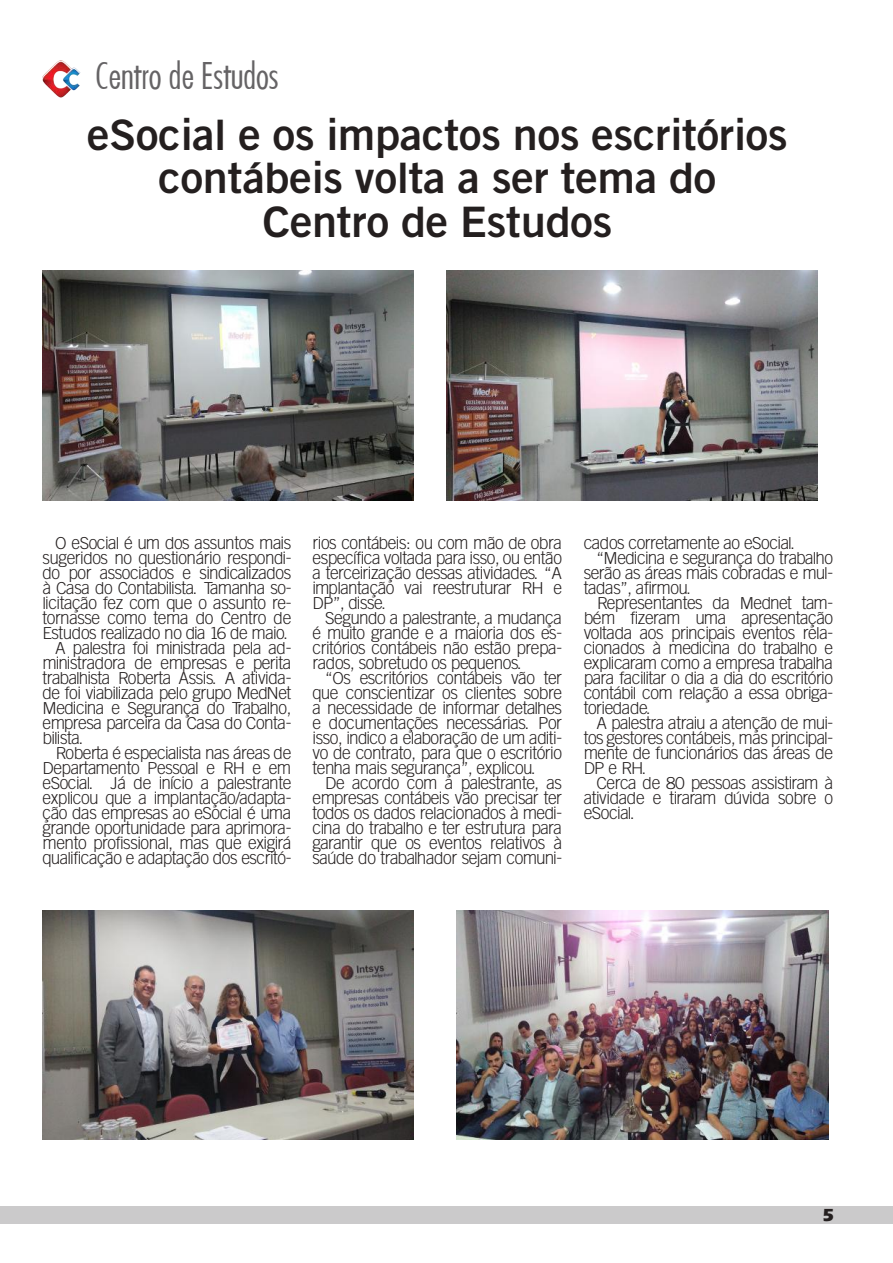
<style>
.page{position:relative;width:893px;height:1263px;background:#fff}
.page>*{position:absolute;margin:0;border:0;box-sizing:border-box;transform-origin:0 0}
.t1{font:700 42px/43.5px "Goethe Gothic";color:#241f1f;text-align:center}
.t2{font:36px "Futura Condensed Light Normal";color:#656365}
.t3{font:700 18px "Eras ITC";color:#241f1f}
.t4{font:16.5px/15px "Goethe Gothic";letter-spacing:-.03em;color:#241f1f;text-align:justify}
</style>
<div class="page">
<div style="left:0;top:1206px;width:893px;height:18px;background:#cbcacb"></div>
<img style="left:43px;top:60px;width:38px;height:38px">
<img style="left:446px;top:270px;width:372px;height:230px">
<img style="left:42px;top:270px;width:372px;height:230px">
<img style="left:42px;top:910px;width:372px;height:230px">
<img style="left:457px;top:910px;width:371px;height:230px">
<h2 class="t2" style="left:95px;top:53px;width:185px">Centro de Estudos</h2>
<h1 class="t1" style="left:87px;top:112px;width:702px">eSocial e os impactos nos escritórios contábeis volta a ser tema do<br>Centro de Estudos</h1>
<p class="t4" style="left:55px;top:536px;width:238px">O eSocial é um dos assuntos mais</p>
<p class="t4" style="left:43px;top:551px;width:250px">sugeridos no questionário respondi-</p>
<p class="t4" style="left:43px;top:566px;width:250px">do por associados e sindicalizados</p>
<p class="t4" style="left:43px;top:581px;width:250px">à Casa do Contabilista. Tamanha so-</p>
<p class="t4" style="left:43px;top:596px;width:250px">licitação fez com que o assunto re-</p>
<p class="t4" style="left:43px;top:611px;width:250px">tornasse como tema do Centro de</p>
<p class="t4" style="left:43px;top:626px;width:248px">Estudos realizado no dia 16 de maio.</p>
<p class="t4" style="left:55px;top:641px;width:238px">A palestra foi ministrada pela ad-</p>
<p class="t4" style="left:43px;top:656px;width:250px">ministradora de empresas e perita</p>
<p class="t4" style="left:43px;top:671px;width:250px">trabalhista Roberta Assis. A ativida-</p>
<p class="t4" style="left:43px;top:686px;width:250px">de foi viabilizada pelo grupo MedNet</p>
<p class="t4" style="left:43px;top:701px;width:250px">Medicina e Segurança do Trabalho,</p>
<p class="t4" style="left:43px;top:716px;width:250px">empresa parceira da Casa do Conta-</p>
<p class="t4" style="left:43px;top:731px;width:43px">bilista.</p>
<p class="t4" style="left:55px;top:746px;width:238px">Roberta é especialista nas áreas de</p>
<p class="t4" style="left:43px;top:761px;width:250px">Departamento Pessoal e RH e em</p>
<p class="t4" style="left:43px;top:776px;width:250px">eSocial. Já de início a palestrante</p>
<p class="t4" style="left:43px;top:791px;width:250px">explicou que a implantação/adapta-</p>
<p class="t4" style="left:43px;top:806px;width:250px">ção das empresas ao eSocial é uma</p>
<p class="t4" style="left:43px;top:821px;width:250px">grande oportunidade para aprimora-</p>
<p class="t4" style="left:43px;top:836px;width:250px">mento profissional, mas que exigirá</p>
<p class="t4" style="left:43px;top:851px;width:250px">qualificação e adaptação dos escritó-</p>
<p class="t4" style="left:313px;top:536px;width:251px">rios contábeis: ou com mão de obra específica voltada para isso, ou então a terceirização dessas atividades. “A implantação vai reestruturar RH e DP”, disse.</p>
<p class="t4" style="left:313px;top:611px;width:251px;text-indent:13px">Segundo a palestrante, a mudança é muito grande e a maioria dos es&shy;critórios contábeis não estão prepa&shy;rados, sobretudo os pequenos.</p>
<p class="t4" style="left:313px;top:671px;width:251px;text-indent:13px">“Os escritórios contábeis vão ter que conscientizar os clientes sobre a necessidade de informar detalhes e documentações necessárias. Por isso, indico a elaboração de um aditi&shy;vo de contrato, para que o escritório tenha mais segurança”, explicou.</p>
<p class="t4" style="left:313px;top:776px;width:251px;text-indent:13px">De acordo com a palestrante, as empresas contábeis vão precisar ter todos os dados relacionados à medi&shy;cina do trabalho e ter estrutura para garantir que os eventos relativos à saúde do trabalhador sejam comuni-</p>
<p class="t4" style="left:584px;top:536px;width:214px">cados corretamente ao eSocial.</p>
<p class="t4" style="left:596px;top:551px;width:238px">“Medicina e segurança do trabalho</p>
<p class="t4" style="left:584px;top:566px;width:251px">serão as áreas mais cobradas e mul-</p>
<p class="t4" style="left:584px;top:581px;width:110px">tadas”, afirmou.</p>
<p class="t4" style="left:596px;top:596px;width:238px">Representantes da Mednet tam-</p>
<p class="t4" style="left:584px;top:611px;width:251px">bém fizeram uma apresentação</p>
<p class="t4" style="left:584px;top:626px;width:251px">voltada aos principais eventos rela-</p>
<p class="t4" style="left:584px;top:641px;width:251px">cionados à medicina do trabalho e</p>
<p class="t4" style="left:584px;top:656px;width:251px">explicaram como a empresa trabalha</p>
<p class="t4" style="left:584px;top:671px;width:251px">para facilitar o dia a dia do escritório</p>
<p class="t4" style="left:584px;top:686px;width:251px">contábil com relação a essa obriga-</p>
<p class="t4" style="left:584px;top:701px;width:70px">toriedade.</p>
<p class="t4" style="left:596px;top:716px;width:238px">A palestra atraiu a atenção de mui-</p>
<p class="t4" style="left:584px;top:731px;width:251px">tos gestores contábeis, mas principal-</p>
<p class="t4" style="left:584px;top:746px;width:251px">mente de funcionários das áreas de</p>
<p class="t4" style="left:584px;top:761px;width:65px">DP e RH.</p>
<p class="t4" style="left:596px;top:776px;width:238px">Cerca de 80 pessoas assistiram à</p>
<p class="t4" style="left:584px;top:791px;width:251px">atividade e tiraram dúvida sobre o</p>
<p class="t4" style="left:584px;top:806px;width:54px">eSocial.</p>
<p class="t3" style="left:822px;top:1205px;width:13px">5</p>
</div>
